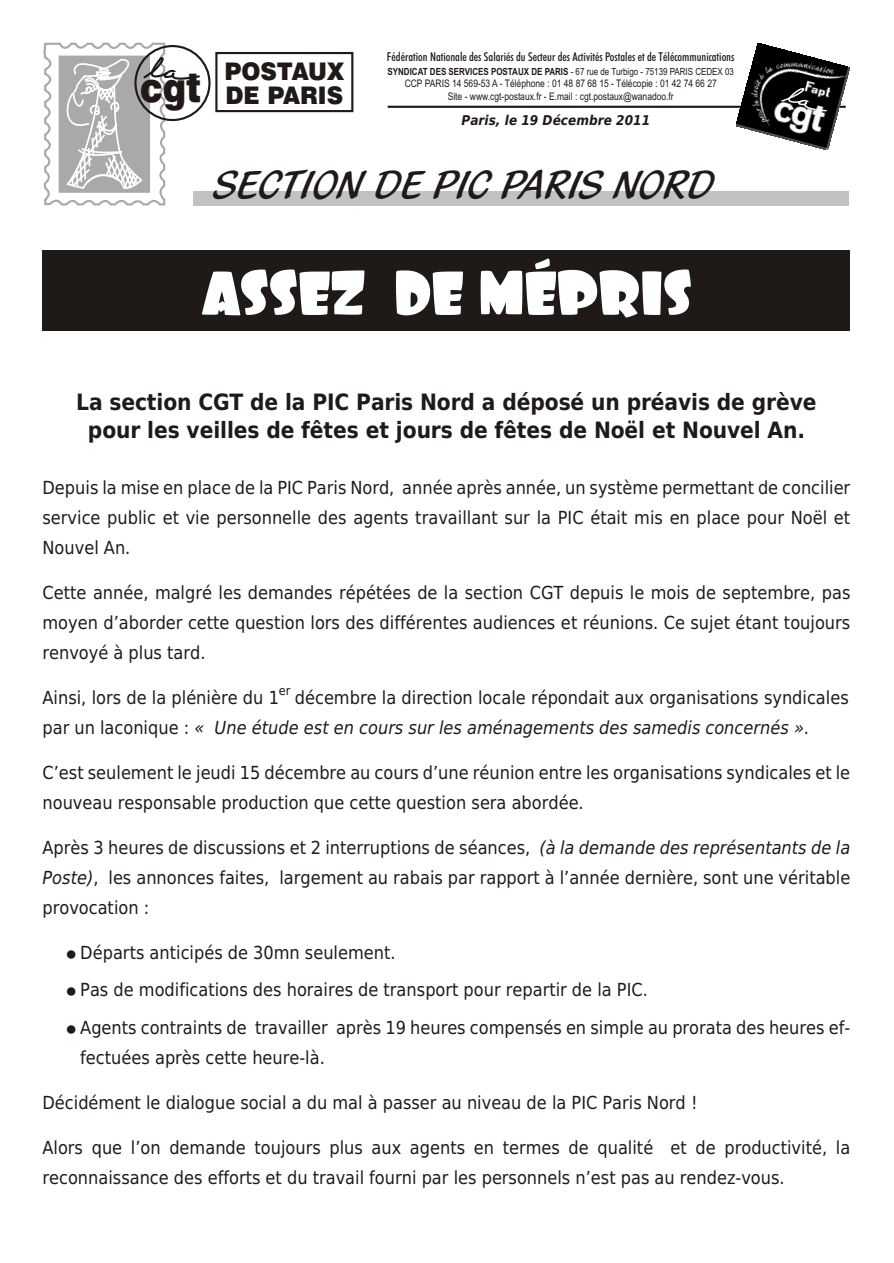
<style>
.page{position:relative;width:894px;height:1263px;background:#fff}
.page>*{position:absolute;margin:0;border:0;box-sizing:border-box;transform-origin:0 0}
.t1{font:63px "Foo";letter-spacing:-.03em;color:#fff}
.t2{font:42.6px "Blacklight D";color:#1f1a17;scale:.9 1}
.t3{font:24.3px/24.3px "Swis 721 Blk BT";color:#1f1a17;text-align:right;scale:.95 1}
.t4{font:700 22.5px/28.5px "DejaVu Sans Condensed";letter-spacing:-.005em;color:#1f1a17;text-align:center}
.t5{font:18px/30px "DejaVu Sans Condensed";color:#1f1a17}
.t6{font:italic 700 13.5px "DejaVu Sans Condensed";color:#1f1a17}
.t7{font:12.6px "DejaVu Sans Condensed";color:#1f1a17}
.t8{font:12.3px "Futura Md Cn BT";color:#1f1a17}
.t9{font:10.5px/12.3px "Arial";color:#1f1a17;text-align:center;scale:.81 1}
.t10{font:700 9.9px "Arial";color:#1f1a17;scale:.81 1}
.s1{font-size:40.8px}
.s2{font-weight:400}
.s3{font-style:italic}
</style>
<div class="page">
<div style="left:43px;top:251px;width:807px;height:80px;background:#1f1a17"></div>
<div style="left:194px;top:191px;width:655px;height:15px;background:#c2c2c2"></div>
<div style="left:215px;top:52px;width:138px;height:60px;border:2px solid #1f1a17"></div>
<svg style="left:43px;top:43px;width:157px;height:163px"></svg>
<hr style="left:388px;top:106px;width:458px;height:2px;background:#1f1a17">
<img style="left:736px;top:44px;width:113px;height:106px">
<svg style="left:780px;top:87px;width:48px;height:25px"></svg>
<p class="t8" style="left:387px;top:52px;width:349px">Fédération Nationale des Salariés du Secteur des Activités Postales et de Télécommunications</p>
<h3 class="t3" style="left:140px;top:61px;width:216px">POSTAUX<br><span class="s1">cgt</span> DE PARIS</h3>
<p class="t10" style="left:388px;top:68px;width:429px">SYNDICAT DES SERVICES POSTAUX DE PARIS <span class="s2">- 67 rue de Turbigo - 75139 PARIS CEDEX 03</span></p>
<p class="t9" style="left:405px;top:79px;width:387px">CCP PARIS 14 569-53 A - Téléphone : 01 48 87 68 15 - Télécopie : 01 42 74 66 27<br>Site - www.cgt-postaux.fr - E.mail : cgt.postaux@wanadoo.fr</p>
<p class="t6" style="left:461px;top:115px;width:190px">Pa ris, le 19 Décembre 2011</p>
<h2 class="t2" style="left:215px;top:167px;width:557px">SECTION DE PIC PARIS NORD</h2>
<h1 class="t1" style="left:202px;top:276px;width:493px">ASSEZ DE MÉPRIS</h1>
<p class="t4" style="left:76px;top:389px;width:742px">La section CGT de la PIC Paris Nord a déposé un préavis de grève pour les veilles de fêtes et jours de fêtes de Noël et Nouvel An.</p>
<p class="t5" style="left:43px;top:474px;width:809px;text-align:justify">Depuis la mise en place de la PIC Paris Nord, année après année, un système permettant de concilier service public et vie personnelle des agents travaillant sur la PIC était mis en place pour Noël et Nouvel An.</p>
<p class="t5" style="left:43px;top:579px;width:809px;text-align:justify">Cette année, malgré les demandes répétées de la section CGT depuis le mois de septembre, pas moyen d’aborder cette question lors des différentes audiences et réunions. Ce sujet étant toujours renvoyé à plus tard.</p>
<p class="t5" style="left:43px;top:684px;width:238px">Ainsi, lors de la plénière du 1</p>
<p class="t7" style="left:279px;top:685px;width:13px">er</p>
<p class="t5" style="left:43px;top:684px;width:808px;text-indent:252px">décembre la direction locale répondait aux organisations syndicales par un laconique : <span class="s3">« Une étude est en cours sur les aménagements des samedis concernés »</span>.</p>
<p class="t5" style="left:43px;top:759px;width:809px">C’est seulement le jeudi 15 décembre au cours d’une réunion entre les organisations syndicales et le nouveau responsable production que cette question sera abordée.</p>
<p class="t5" style="left:43px;top:834px;width:809px;text-align:justify">Après 3 heures de discussions et 2 interruptions de séances, <span class="s3">(à la demande des représentants de la Poste)</span>, les annonces faites, largement au rabais par rapport à l’année dernière, sont une véritable provocation :</p>
<p class="t5" style="left:80px;top:935px;width:772px;line-height:37.5px">Dé parts an ti ci pés de 30mn seu le ment.<br>Pas de mo di fi ca tions des ho rai res de trans port pour re par tir de la PIC.<br>Agents con traints de tra vail ler après 19 heu res com pen sés en simple au pro ra ta des heu res ef -</p>
<p class="t5" style="left:80px;top:1044px;width:246px">fec tuées après cette heure-là.</p>
<p class="t5" style="left:43px;top:1089px;width:657px">Décidément le dialogue social a du mal à passer au niveau de la PIC Paris Nord !</p>
<p class="t5" style="left:43px;top:1134px;width:809px">Alors que l’on demande toujours plus aux agents en termes de qualité et de productivité, la reconnaissance des efforts et du travail fourni par les personnels n’est pas au rendez-vous.</p>
</div>
